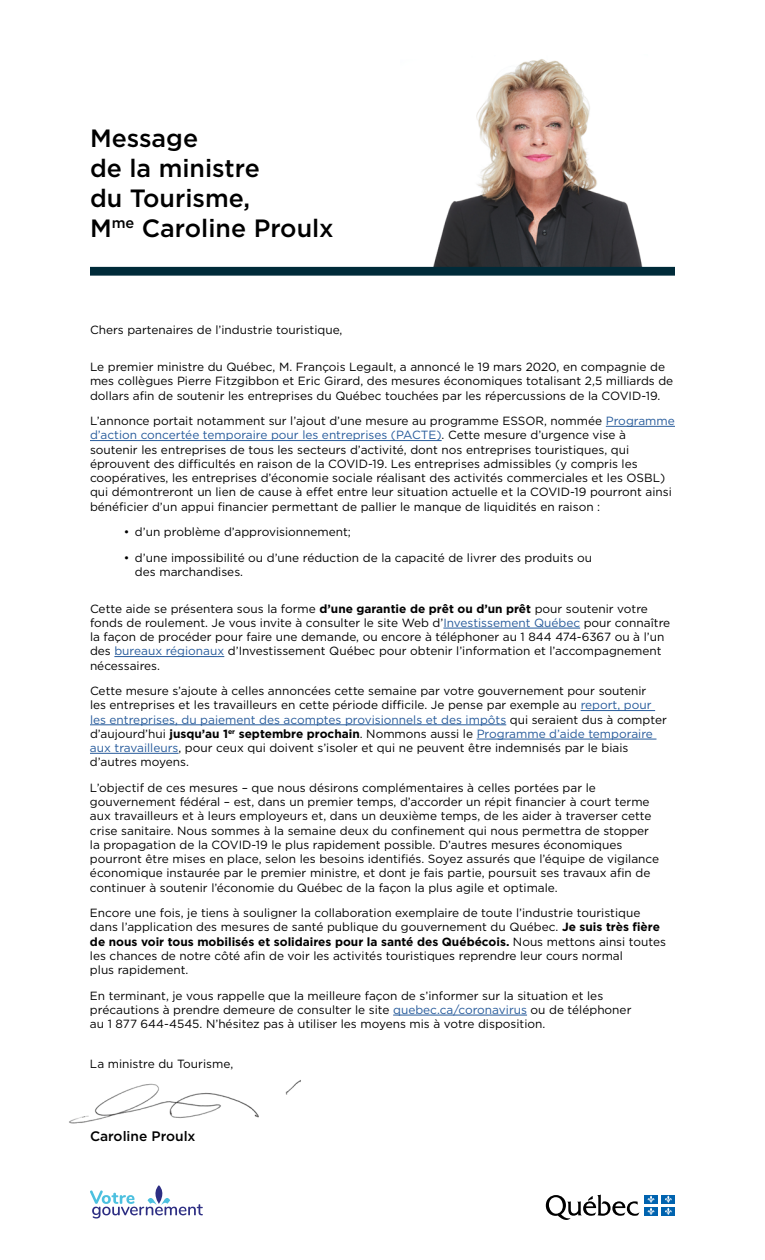
<style>
.page{position:relative;width:765px;height:1260px;background:#fff}
.page>*{position:absolute;margin:0;border:0;box-sizing:border-box;transform-origin:0 0}
.t1{font:500 25px/30px "Gotham";color:#000}
.t2{font:500 13.75px "Gotham";color:#000}
.t3{font:11.88px/14.2px "Gotham";color:#000}
.s1{color:#275b9b}
.s2{font-weight:700}
</style>
<div class="page">
<img style="left:69px;top:1080px;width:232px;height:44px">
<img style="left:400px;top:59px;width:261px;height:208px">
<svg style="left:90px;top:1185px;width:113px;height:34px"></svg>
<svg style="left:546px;top:1195px;width:93px;height:25px"></svg>
<div style="left:644px;top:1195px;width:14px;height:8px;background:#0063af"></div>
<div style="left:662px;top:1195px;width:13px;height:8px;background:#0063af"></div>
<div style="left:644px;top:1207px;width:14px;height:8px;background:#0063af"></div>
<svg style="left:647px;top:1195px;width:8px;height:20px"></svg>
<div style="left:662px;top:1207px;width:13px;height:8px;background:#0063af"></div>
<svg style="left:665px;top:1195px;width:7px;height:20px"></svg>
<hr style="left:606px;top:426px;width:69px;height:1px;background:#275b9b">
<hr style="left:90px;top:440px;width:352px;height:1px;background:#275b9b">
<hr style="left:443px;top:628px;width:137px;height:1px;background:#275b9b">
<hr style="left:114px;top:656px;width:110px;height:1px;background:#275b9b">
<hr style="left:581px;top:710px;width:74px;height:1px;background:#275b9b">
<hr style="left:90px;top:725px;width:416px;height:1px;background:#275b9b">
<hr style="left:477px;top:739px;width:179px;height:1px;background:#275b9b">
<hr style="left:90px;top:753px;width:89px;height:1px;background:#275b9b">
<hr style="left:393px;top:1015px;width:134px;height:1px;background:#275b9b">
<div style="left:90px;top:267px;width:585px;height:9px;background:#002b39"></div>
<h1 class="t1" style="left:90px;top:123px;width:245px">Message<br>de la ministre<br>du Tourisme,<br>M<sup>me</sup> Caroline Proulx</h1>
<p class="t3" style="left:90px;top:323px;width:254px">Chers partenaires de l’industrie touristique,</p>
<p class="t3" style="left:90px;top:360px;width:585px">Le premier ministre du Québec, M. François Legault, a annoncé le 19 mars 2020, en compagnie de mes collègues Pierre Fitzgibbon et Eric Girard, des mesures économiques totalisant 2,5 milliards de dollars afin de soutenir les entreprises du Québec touchées par les répercussions de la COVID-19.</p>
<p class="t3" style="left:90px;top:414px;width:586px">L’annonce portait notamment sur l’ajout d’une mesure au programme ESSOR, nommée <span class="s1">Programme d’action concertée temporaire pour les entreprises (PACTE)</span>. Cette mesure d’urgence vise à soutenir les entreprises de tous les secteurs d’activité, dont nos entreprises touristiques, qui éprouvent des difficultés en raison de la COVID-19. Les entreprises admissibles (y compris les coopératives, les entreprises d’économie sociale réalisant des activités commerciales et les OSBL) qui démontreront un lien de cause à effet entre leur situation actuelle et la COVID-19 pourront ainsi bénéficier d’un appui financier permettant de pallier le manque de liquidités en raison :</p>
<p class="t3" style="left:124px;top:525px;width:229px">• d’un problème d’approvisionnement;</p>
<p class="t3" style="left:135px;top:550px;width:459px;text-indent:-11px">• d’une impossibilité ou d’une réduction de la capacité de livrer des produits ou des marchandises.</p>
<p class="t3" style="left:90px;top:601px;width:582px">Cette aide se présentera sous la forme <span class="s2">d’une garantie de prêt ou d’un prêt</span> pour soutenir votre fonds de roulement. Je vous invite à consulter le site Web d’<span class="s1">Investissement Québec</span> pour connaître la façon de procéder pour faire une demande, ou encore à téléphoner au 1 844 474-6367 ou à l’un des <span class="s1">bureaux régionaux</span> d’Investissement Québec pour obtenir l’information et l’accompagnement nécessaires.</p>
<p class="t3" style="left:90px;top:684px;width:578px">Cette mesure s’ajoute à celles annoncées cette semaine par votre gouvernement pour soutenir<br>les entreprises et les travailleurs en cette période difficile. Je pense par exemple au <span class="s1">report, pour les entreprises, du paiement des acomptes provisionnels et des impôts</span> qui seraient dus à compter d’aujourd’hui <span class="s2">jusqu’au 1</span><sup>er</sup> <span class="s2">septembre prochain</span>. Nommons aussi le <span class="s1">Programme d’aide temporaire aux travailleurs</span>, pour ceux qui doivent s’isoler et qui ne peuvent être indemnisés par le biais d’autres moyens.</p>
<p class="t3" style="left:90px;top:780px;width:571px">L’objectif de ces mesures – que nous désirons complémentaires à celles portées par le gouvernement fédéral – est, dans un premier temps, d’accorder un répit financier à court terme aux travailleurs et à leurs employeurs et, dans un deuxième temps, de les aider à traverser cette crise sanitaire. Nous sommes à la semaine deux du confinement qui nous permettra de stopper la propagation de la COVID-19 le plus rapidement possible. D’autres mesures économiques pourront être mises en place, selon les besoins identifiés. Soyez assurés que l’équipe de vigilance économique instaurée par le premier ministre, et dont je fais partie, poursuit ses travaux afin de continuer à soutenir l’économie du Québec de la façon la plus agile et optimale.</p>
<p class="t3" style="left:90px;top:906px;width:578px">Encore une fois, je tiens à souligner la collaboration exemplaire de toute l’industrie touristique dans l’application des mesures de santé publique du gouvernement du Québec. <span class="s2">Je suis très fière de nous voir tous mobilisés et solidaires pour la santé des Québécois.</span> Nous mettons ainsi toutes les chances de notre côté afin de voir les activités touristiques reprendre leur cours normal<br>plus rapidement.</p>
<p class="t3" style="left:90px;top:988px;width:543px">En terminant, je vous rappelle que la meilleure façon de s’informer sur la situation et les précautions à prendre demeure de consulter le site <span class="s1">quebec.ca/coronavirus</span> ou de téléphoner au 1 877 644-4545. N’hésitez pas à utiliser les moyens mis à votre disposition.</p>
<p class="t3" style="left:90px;top:1056px;width:145px">La ministre du Tourisme,</p>
<p class="t2" style="left:90px;top:1127px;width:107px">Caroline Proulx</p>
</div>
